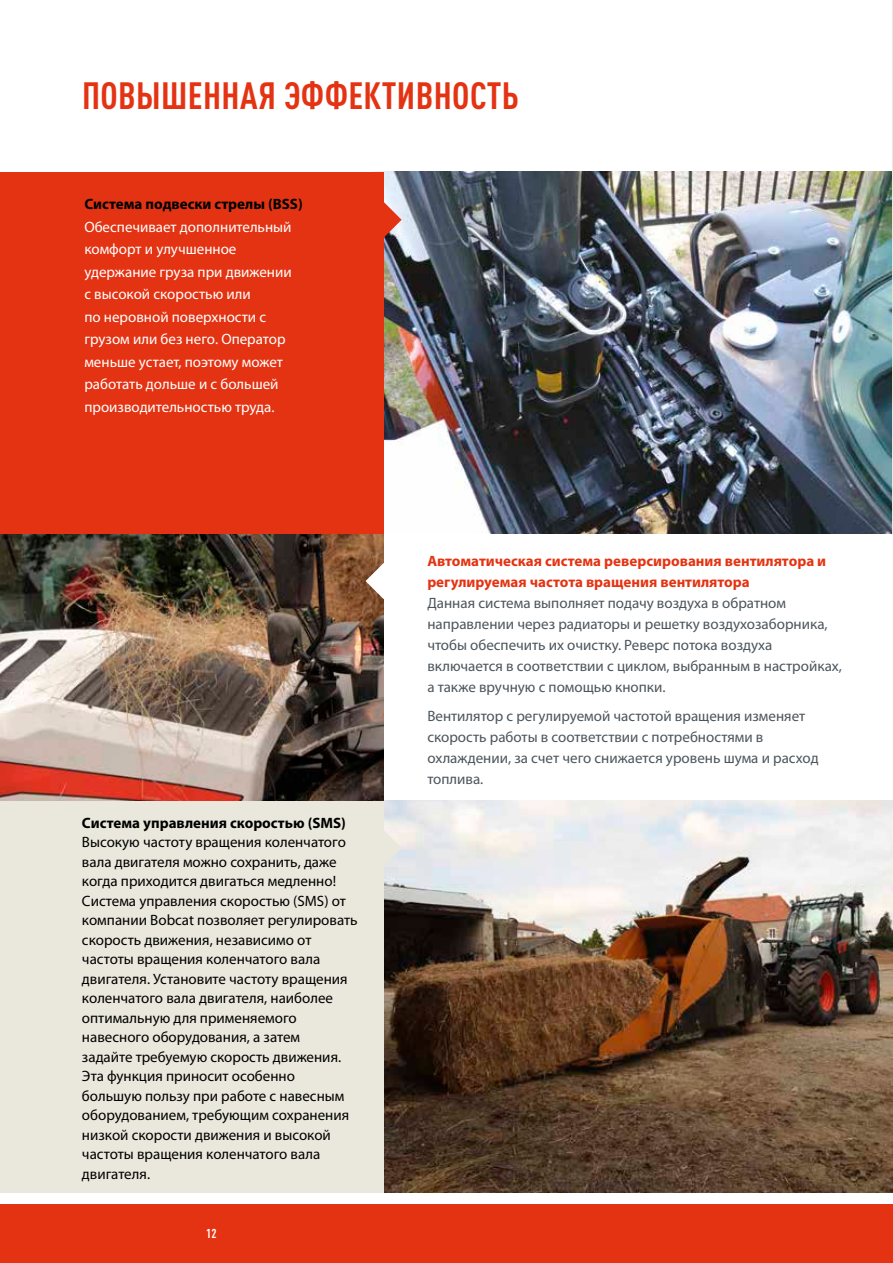
<style>
.page{position:relative;width:893px;height:1263px;background:#fff}
.page>*{position:absolute;margin:0;border:0;box-sizing:border-box;transform-origin:0 0}
.t1{font:700 condensed 37.5px "DIN Pro";letter-spacing:.01em;color:#e43312}
.t2{font:15px/19.5px "Myriad Pro";color:#000}
.t3{font:15px/21px "Myriad Pro";color:#4c555c}
.t4{font:15px/22.5px "Myriad Pro";color:#fff}
.t5{font:700 15px/21px "Myriad Pro";color:#e43312}
.t6{font:700 15px "Myriad Pro";color:#000}
.t7{font:700 condensed 12.75px "DIN Pro";color:#fff}
</style>
<div class="page">
<div style="left:0;top:1204px;width:893px;height:59px;background:#e43312"></div>
<img style="left:384px;top:172px;width:508px;height:361px">
<img style="left:384px;top:800px;width:509px;height:392px">
<div style="left:0;top:800px;width:384px;height:392px;background:#eae8dc"></div>
<hr style="left:892px;top:0;width:1px;height:533px;background:#eae8dc">
<img style="left:0;top:533px;width:384px;height:267px">
<div style="left:0;top:172px;width:384px;height:361px;background:#e43312"></div>
<svg style="left:365px;top:563px;width:19px;height:36px"></svg>
<svg style="left:384px;top:830px;width:18px;height:36px"></svg>
<svg style="left:384px;top:202px;width:18px;height:36px"></svg>
<h1 class="t1" style="left:82px;top:68px;width:438px">ПОВЫШЕННАЯ ЭФФЕКТИВНОСТЬ</h1>
<p class="t6" style="left:84px;top:194px;width:220px">Система подвески стрелы (BSS)</p>
<p class="t4" style="left:84px;top:215px;width:209px">Обеспечивает дополнительный комфорт и улучшенное удержание груза при движении с высокой скоростью или<br>по неровной поверхности с грузом или без него. Оператор меньше устает, поэтому может работать дольше и с большей производительностью труда.</p>
<p class="t6" style="left:82px;top:813px;width:265px">Система управления скоростью (SMS)</p>
<p class="t2" style="left:82px;top:832px;width:277px">Высокую частоту вращения коленчатого вала двигателя можно сохранить, даже когда приходится двигаться медленно!<br>Система управления скоростью (SMS) от компании Bobcat позволяет регулировать скорость движения, независимо от частоты вращения коленчатого вала двигателя. Установите частоту вращения коленчатого вала двигателя, наиболее оптимальную для применяемого навесного оборудования, а затем<br>задайте требуемую скорость движения.<br>Эта функция приносит особенно большую пользу при работе с навесным оборудованием, требующим сохранения низкой скорости движения и высокой частоты вращения коленчатого вала двигателя.</p>
<p class="t7" style="left:206px;top:1224px;width:12px">12</p>
<p class="t5" style="left:427px;top:550px;width:400px">Автоматическая система реверсирования вентилятора и регулируемая частота вращения вентилятора</p>
<p class="t3" style="left:427px;top:592px;width:416px">Данная система выполняет подачу воздуха в обратном направлении через радиаторы и решетку воздухозаборника, чтобы обеспечить их очистку. Реверс потока воздуха включается в соответствии с циклом, выбранным в настройках, а также вручную с помощью кнопки.</p>
<p class="t3" style="left:427px;top:705px;width:393px">Вентилятор с регулируемой частотой вращения изменяет скорость работы в соответствии с потребностями в охлаждении, за счет чего снижается уровень шума и расход топлива.</p>
</div>
